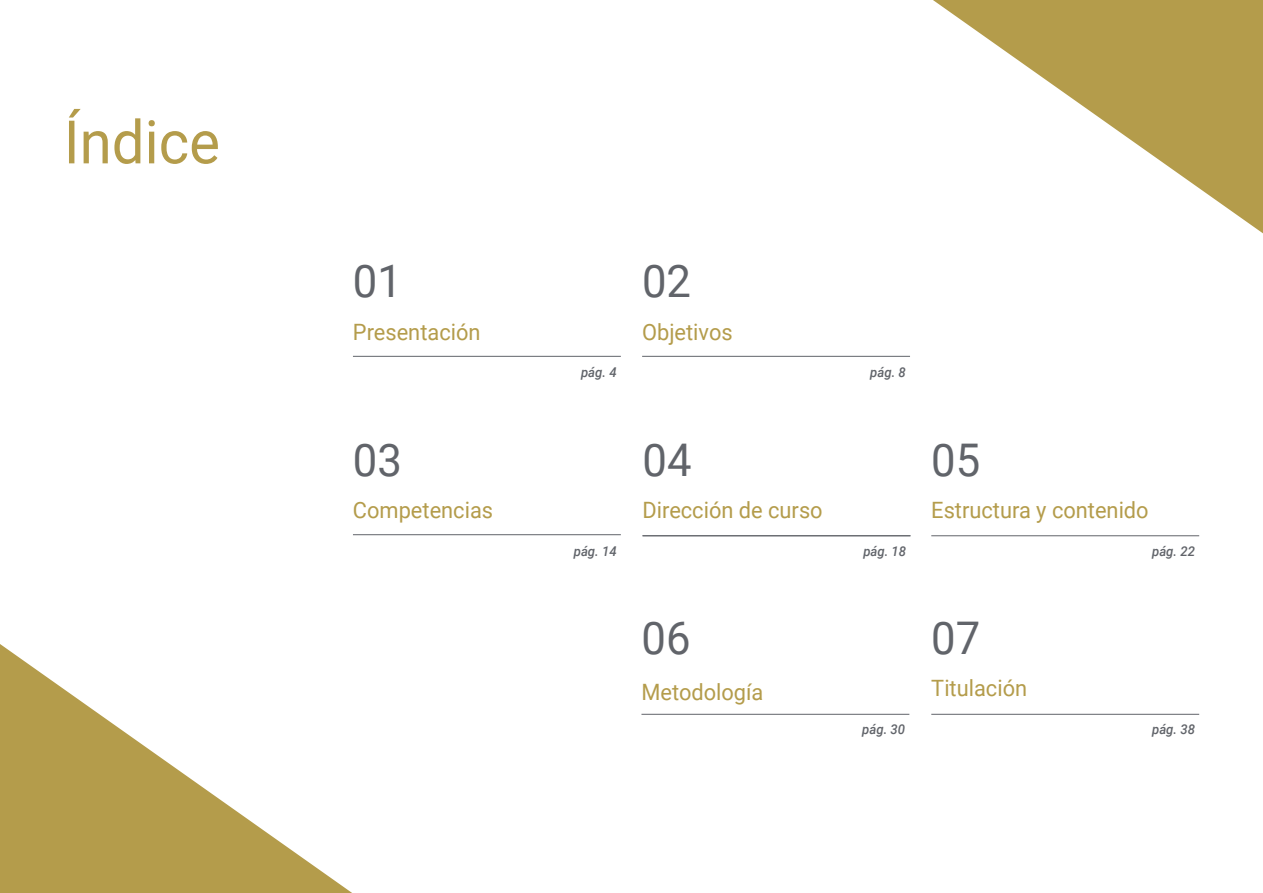
<style>
.page{position:relative;width:1263px;height:893px;background:#fff}
.page>*{position:absolute;margin:0;border:0;box-sizing:border-box;transform-origin:0 0}
.t1{font:60px "Roboto";color:#b49c4b}
.t2{font:45px "Roboto";color:#61646a}
.t3{font:22.5px "Roboto";color:#b49c4b}
.t4{font:italic 500 13.5px "Roboto";color:#61646a}
</style>
<div class="page">
<hr style="left:353px;top:356px;width:268px;height:1px;background:#61646a">
<hr style="left:642px;top:356px;width:268px;height:1px;background:#61646a">
<hr style="left:353px;top:534px;width:268px;height:1px;background:#61646a">
<svg style="left:0;top:644px;width:352px;height:249px"></svg>
<svg style="left:933px;top:0;width:330px;height:233px"></svg>
<hr style="left:931px;top:535px;width:268px;height:1px;background:#61646a">
<hr style="left:641px;top:714px;width:268px;height:1px;background:#61646a">
<hr style="left:931px;top:714px;width:268px;height:1px;background:#61646a">
<hr style="left:642px;top:535px;width:268px;height:1px;background:#61646a">
<h1 class="t1" style="left:64px;top:100px;width:158px">Índice</h1>
<h2 class="t2" style="left:353px;top:250px;width:51px">01</h2>
<h2 class="t2" style="left:642px;top:250px;width:51px">02</h2>
<p class="t3" style="left:353px;top:316px;width:129px">Presentación</p>
<p class="t3" style="left:642px;top:316px;width:92px">Objetivos</p>
<h2 class="t2" style="left:353px;top:428px;width:51px">03</h2>
<p class="t3" style="left:353px;top:494px;width:142px">Competencias</p>
<p class="t4" style="left:581px;top:363px;width:37px">pág. 4</p>
<p class="t4" style="left:870px;top:363px;width:37px">pág. 8</p>
<h2 class="t2" style="left:642px;top:428px;width:51px">04</h2>
<h2 class="t2" style="left:931px;top:428px;width:51px">05</h2>
<p class="t4" style="left:574px;top:542px;width:44px">pág. 14</p>
<p class="t3" style="left:642px;top:494px;width:182px">Dirección de curso</p>
<p class="t3" style="left:931px;top:494px;width:219px">Estructura y contenido</p>
<p class="t4" style="left:863px;top:542px;width:44px">pág. 18</p>
<p class="t4" style="left:1152px;top:542px;width:44px">pág. 22</p>
<h2 class="t2" style="left:641px;top:607px;width:51px">06</h2>
<h2 class="t2" style="left:931px;top:607px;width:51px">07</h2>
<p class="t3" style="left:641px;top:676px;width:123px">Metodología</p>
<p class="t3" style="left:931px;top:673px;width:97px">Titulación</p>
<p class="t4" style="left:862px;top:720px;width:44px">pág. 30</p>
<p class="t4" style="left:1152px;top:720px;width:44px">pág. 38</p>
</div>
